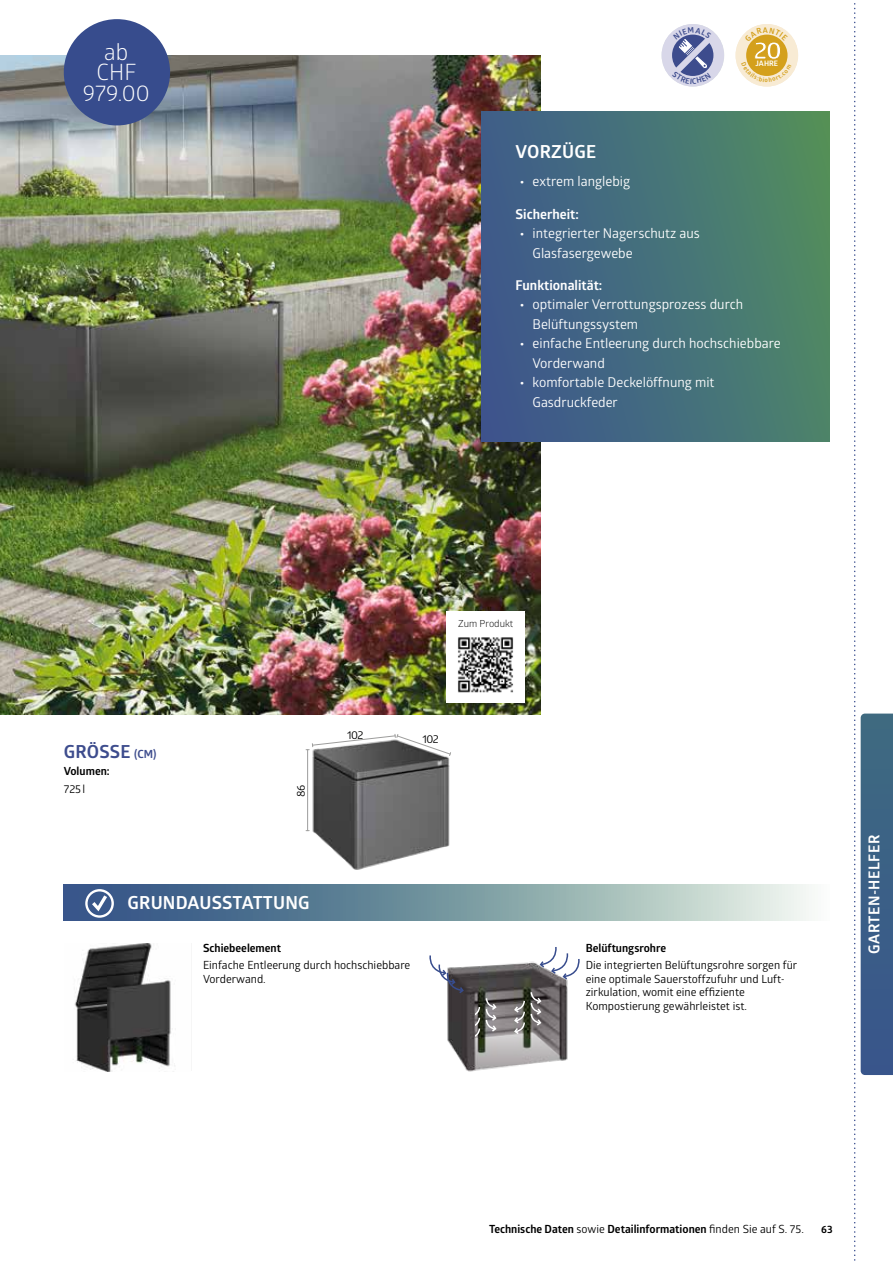
<style>
.page{position:relative;width:893px;height:1263px;background:#fff}
.page>*{position:absolute;margin:0;border:0;box-sizing:border-box;transform-origin:0 0}
.t1{font:22.5px/21px "Glober";color:#fff;text-align:center}
.t2{font:700 18px "Glober";letter-spacing:.01em;color:#fff}
.t3{font:700 18px "Glober";letter-spacing:.01em;color:#3d4c8d}
.t4{font:700 15px "Glober";color:#fff}
.t5{font:13.5px/19.5px "Glober";color:#fff}
.t6{font:700 13.5px "Glober";color:#fff}
.t7{font:11.25px/13.5px "Glober";color:#000}
.t8{font:700 11.25px "Glober";color:#000}
.t9{font:700 10.5px "Glober";color:#000}
.t10{font:9.75px "Glober";color:#000}
.t11{font:700 7.5px "Glober";letter-spacing:.01em;color:#fff}
.s1{font-weight:700}
.s2{font-size:11.25px}
.s3{font-weight:400}
</style>
<div class="page">
<div style="left:661px;top:24px;width:63px;height:63px;background:#d8d7e9;border-radius:50%"></div>
<div style="left:736px;top:24px;width:62px;height:63px;background:#f8ebd4;border-radius:50%"></div>
<svg style="left:854px;top:3px;width:39px;height:1258px"></svg>
<img style="left:0;top:55px;width:540px;height:659px">
<svg style="left:64px;top:885px;width:745px;height:36px;background:#809ca9"></svg>
<div style="left:482px;top:111px;width:347px;height:330px;background:linear-gradient(to right,#3c578f,#4f8a64)"></div>
<img style="left:74px;top:943px;width:101px;height:128px">
<svg style="left:85px;top:889px;width:29px;height:29px"></svg>
<img style="left:308px;top:756px;width:142px;height:114px">
<hr style="left:307px;top:750px;width:1px;height:81px;background:#9d9d9c">
<svg style="left:306px;top:734px;width:145px;height:22px"></svg>
<div style="left:446px;top:611px;width:79px;height:91px;background:#fff"></div>
<img style="left:457px;top:637px;width:57px;height:56px">
<img style="left:447px;top:961px;width:121px;height:111px">
<svg style="left:429px;top:955px;width:36px;height:40px"></svg>
<svg style="left:539px;top:947px;width:41px;height:34px"></svg>
<svg style="left:513px;top:991px;width:29px;height:45px"></svg>
<svg style="left:475px;top:997px;width:23px;height:45px"></svg>
<div style="left:64px;top:19px;width:106px;height:106px;background:#374c8d;border-radius:50%"></div>
<svg style="left:670px;top:27px;width:46px;height:57px"></svg>
<svg style="left:741px;top:27px;width:50px;height:55px"></svg>
<h1 class="t1" style="left:83px;top:40px;width:68px">ab<br>CHF<br>979.00</h1>
<p class="t11" style="left:755px;top:58px;width:24px">JAHRE</p>
<h2 class="t2" style="left:516px;top:139px;width:82px">VORZÜGE</h2>
<p class="t5" style="left:520px;top:171px;width:112px"><span class="s1">•</span> extrem langlebig</p>
<p class="t6" style="left:516px;top:204px;width:65px">Sicherheit:</p>
<p class="t5" style="left:533px;top:223px;width:169px;text-indent:-13px"><span class="s1">•</span> integrierter Nagerschutz aus<br>Glasfasergewebe</p>
<p class="t6" style="left:516px;top:275px;width:88px">Funktionalität:</p>
<p class="t5" style="left:533px;top:294px;width:212px;text-indent:-13px"><span class="s1">•</span> optimaler Verrottungsprozess durch<br>Belüftungssystem</p>
<p class="t5" style="left:533px;top:333px;width:250px;text-indent:-13px"><span class="s1">•</span> einfache Entleerung durch hochschiebbare<br>Vorderwand</p>
<p class="t5" style="left:533px;top:372px;width:183px;text-indent:-13px"><span class="s1">•</span> komfortable Deckelöffnung mit<br>Gasdruckfeder</p>
<p class="t10" style="left:458px;top:617px;width:57px">Zum Produkt</p>
<h2 class="t3" style="left:64px;top:738px;width:94px">GRÖSSE <span class="s2">(CM)</span></h2>
<p class="t8" style="left:64px;top:763px;width:47px">Volumen:</p>
<p class="t7" style="left:64px;top:782px;width:23px">725l</p>
<p class="t7" style="left:294px;top:797px;width:14px;rotate:-90deg">86</p>
<p class="t7" style="left:347px;top:727px;width:18px">102</p>
<p class="t7" style="left:422px;top:731px;width:18px">102</p>
<h2 class="t2" style="left:128px;top:889px;width:183px">GRUNDAUSSTATTUNG</h2>
<p class="t8" style="left:203px;top:940px;width:80px">Schiebeelement</p>
<p class="t7" style="left:203px;top:958px;width:209px">Einfache Entleerung durch hochschiebbare<br>Vorderwand.</p>
<p class="t8" style="left:586px;top:940px;width:82px">Belüftungsrohre</p>
<p class="t7" style="left:586px;top:958px;width:213px">Die integrierten Belüftungsrohre sorgen für eine optimale Sauerstoffzufuhr und Luft&shy;zirkulation, womit eine effiziente Kompostierung gewährleistet ist.</p>
<p class="t4" style="left:863px;top:953px;width:119px;rotate:-90deg">Garten-Helfer</p>
<p class="t8" style="left:489px;top:1221px;width:316px">Technische Daten <span class="s3">sowie</span> Detailinformationen <span class="s3">finden Sie auf S. 75.</span></p>
<p class="t9" style="left:821px;top:1221px;width:13px">63</p>
</div>
